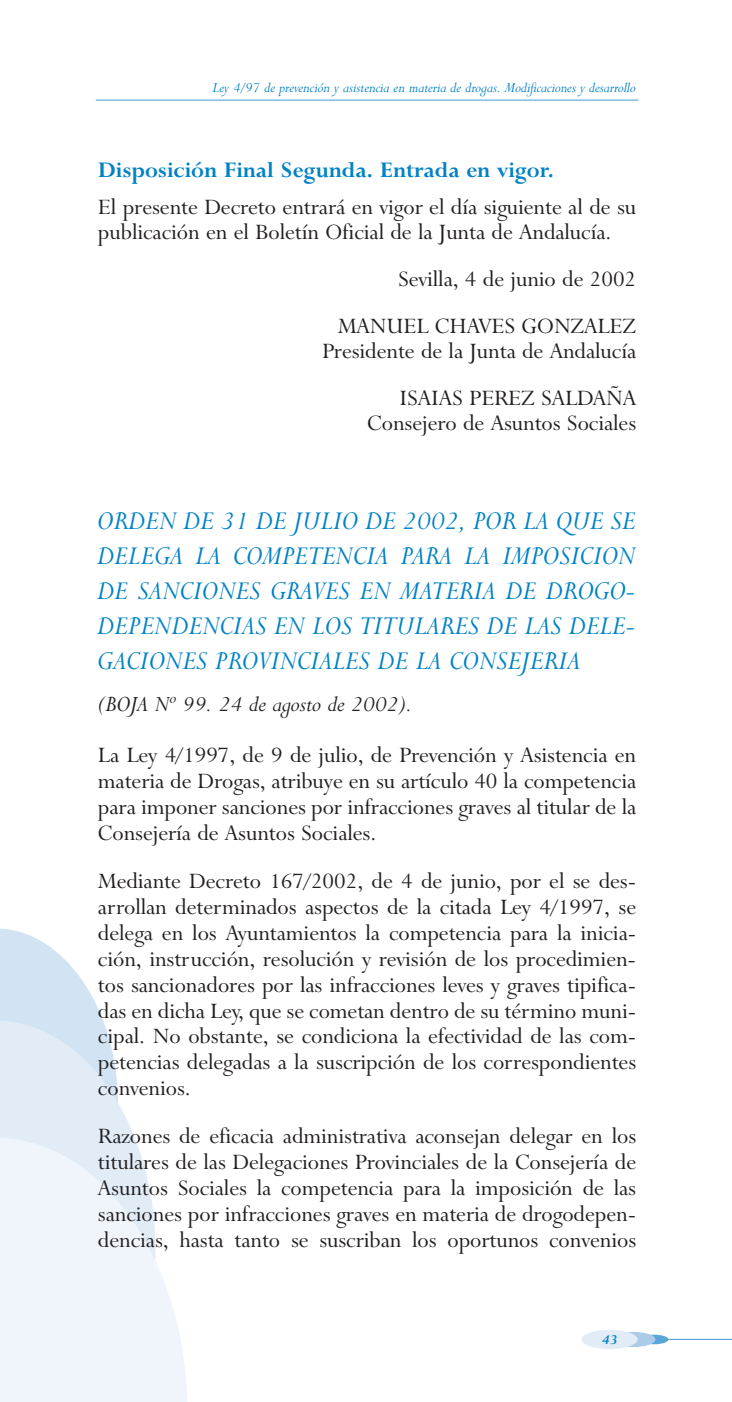
<style>
.page{position:relative;width:732px;height:1402px;background:#fff}
.page>*{position:absolute;margin:0;border:0;box-sizing:border-box;transform-origin:0 0}
.t1{font:italic 29.25px/35.1px "Lapidary 333 BT";color:#0082c5;text-align:justify}
.t2{font:24.75px/25.9px "Lapidary 333 BT";color:#231f20;text-align:justify}
.t3{font:700 24.75px "Lapidary 333 BT";color:#0082c5}
.t4{font:italic 24.75px "Lapidary 333 BT";color:#231f20}
.t5{font:italic 15.75px "Lapidary 333 BT";color:#0082c5}
.t6{font:italic 700 15.75px "Lapidary 333 BT";color:#0082c5}
</style>
<div class="page">
<svg style="left:0;top:928px;width:103px;height:92px;fill:#d2e4f3"></svg>
<svg style="left:0;top:1020px;width:134px;height:116px;background:#e2edf6"></svg>
<svg style="left:0;top:1136px;width:187px;height:266px;fill:#eff5fa"></svg>
<hr style="left:597px;top:1339px;width:134px;height:1px;background:#59a6d8">
<svg style="left:640px;top:1334px;width:28px;height:10px"></svg>
<div style="left:610px;top:1332px;width:45px;height:15px;background:#aacce9;border-radius:50%"></div>
<div style="left:581px;top:1330px;width:56px;height:19px;background:#e1ecf6;border-radius:50%"></div>
<hr style="left:96px;top:100px;width:542px;height:1px;background:#59a6d8">
<p class="t5" style="left:213px;top:77px;width:424px">Ley 4/97 de prevención y asistencia en materia de drogas. Modificaciones y desarrollo</p>
<p class="t3" style="left:98px;top:154px;width:457px">Disposición Final Segunda. Entrada en vigor.</p>
<p class="t2" style="left:98px;top:193px;width:539px;line-height:24.8px">El presente Decreto entrará en vigor el día siguiente al de su publicación en el Boletín Oficial de la Junta de Andalucía.</p>
<p class="t2" style="left:337px;top:254px;width:300px;line-height:47px;text-align:right">Sevilla, 4 de junio de 2002<br>MANUEL CHAVES GONZALEZ</p>
<p class="t2" style="left:322px;top:326px;width:315px;line-height:47px;text-align:right">Presidente de la Junta de Andalucía<br>ISAIAS PEREZ SALDAÑA</p>
<p class="t2" style="left:367px;top:408px;width:270px">Consejero de Asuntos Sociales</p>
<p class="t1" style="left:98px;top:501px;width:539px">ORDEN DE 31 DE JULIO DE 2002, POR LA QUE SE DELEGA LA COMPETENCIA PARA LA IMPOSICION DE SANCIONES GRAVES EN MATERIA DE DROGO-DEPENDENCIAS EN LOS TITULARES DE LAS DELE-GACIONES PROVINCIALES DE LA CONSEJERIA</p>
<p class="t4" style="left:98px;top:688px;width:316px">(BOJA Nº 99. 24 de agosto de 2002).</p>
<p class="t2" style="left:98px;top:741px;width:539px">La Ley 4/1997, de 9 de julio, de Prevención y Asistencia en materia de Drogas, atribuye en su artículo 40 la competencia para imponer sanciones por infracciones graves al titular de la Consejería de Asuntos Sociales.</p>
<p class="t2" style="left:98px;top:866px;width:539px">Mediante Decreto 167/2002, de 4 de junio, por el se des&shy;arrollan determinados aspectos de la citada Ley 4/1997, se delega en los Ayuntamientos la competencia para la inicia&shy;ción, instrucción, resolución y revisión de los procedimien&shy;tos sancionadores por las infracciones leves y graves tipifica&shy;das en dicha Ley, que se cometan dentro de su término muni&shy;cipal. No obstante, se condiciona la efectividad de las com&shy;petencias delegadas a la suscripción de los correspondientes convenios.</p>
<p class="t2" style="left:98px;top:1122px;width:539px">Razones de eficacia administrativa aconsejan delegar en los titulares de las Delegaciones Provinciales de la Consejería de Asuntos Sociales la competencia para la imposición de las sanciones por infracciones graves en materia de drogodepen&shy;dencias, hasta tanto se suscriban los oportunos convenios</p>
<p class="t6" style="left:602px;top:1329px;width:17px">43</p>
</div>
